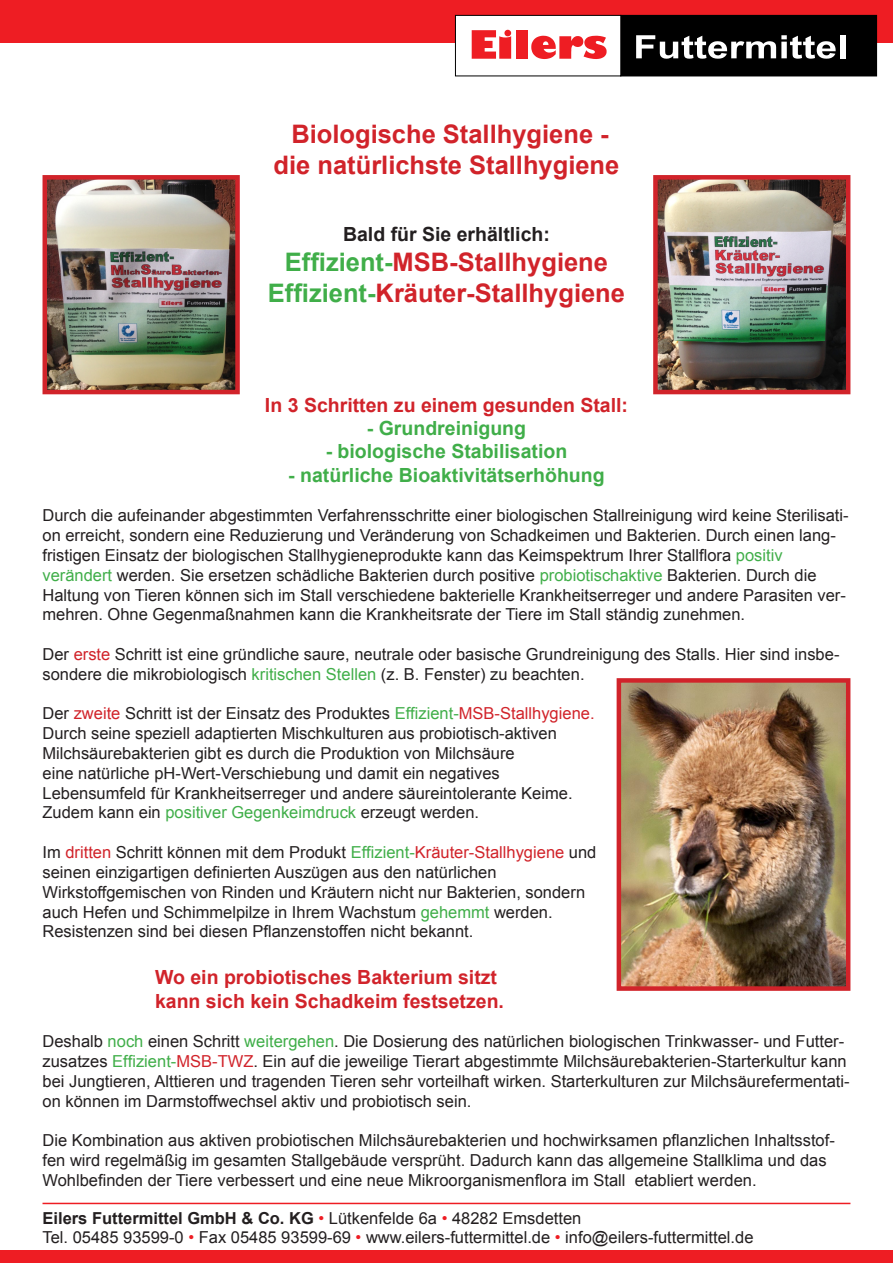
<style>
.page{position:relative;width:893px;height:1263px;background:#fff}
.page>*{position:absolute;margin:0;border:0;box-sizing:border-box;transform-origin:0 0}
.t1{font:700 25.5px "Arial";color:#d1232a}
.t2{font:700 19.5px "Arial";color:#d1232a}
.t3{font:700 19.5px "Arial";color:#40ae49}
.t4{font:700 19.5px "Arial";color:#231f20}
.t5{font:16.5px/19.8px "Arial";color:#231f20}
.t6{font:700 16.5px "Arial";color:#231f20}
.s1{color:#40ae49}
.s2{color:#d1232a}
.s3{font-weight:400;color:#ee1d23}
.s4{font-weight:400}
.s5{color:#ee1d23}
</style>
<div class="page">
<img style="left:616px;top:678px;width:235px;height:313px">
<div style="left:0;top:0;width:893px;height:43px;background:#ee1d23"></div>
<div style="left:620px;top:15px;width:257px;height:61px;background:#000"></div>
<div style="left:455px;top:15px;width:166px;height:61px;background:#fff;border:1px solid #000"></div>
<svg style="left:472px;top:30px;width:39px;height:29px"></svg>
<div style="left:516px;top:30px;width:11px;height:29px;background:#ee1d23"></div>
<svg style="left:531px;top:36px;width:76px;height:23px"></svg>
<svg style="left:636px;top:35px;width:200px;height:24px"></svg>
<div style="left:840px;top:35px;width:5px;height:23px;background:#fff"></div>
<div style="left:0;top:1250px;width:893px;height:13px;background:#ee1d23"></div>
<hr style="left:43px;top:1203px;width:807px;height:1px;background:#ee1d23">
<img style="left:658px;top:180px;width:187px;height:209px">
<div style="left:653px;top:175px;width:197px;height:219px;border:4px solid #d1232a"></div>
<img style="left:48px;top:180px;width:187px;height:209px">
<div style="left:43px;top:175px;width:197px;height:219px;border:4px solid #d1232a"></div>
<p class="t1" style="left:291px;top:117px;width:319px">Biologische Stallhygiene -</p>
<p class="t1" style="left:274px;top:148px;width:347px">die natürlichste Stallhygiene</p>
<p class="t4" style="left:343px;top:221px;width:208px">Bald für Sie erhältlich:</p>
<p class="t1" style="left:285px;top:245px;width:325px"><span class="s1">Effizient-</span>MSB-Stallhygiene</p>
<p class="t1" style="left:268px;top:276px;width:359px"><span class="s1">Effizient-</span>Kräuter-Stallhygiene</p>
<p class="t2" style="left:265px;top:392px;width:365px">In 3 Schritten zu einem gesunden Stall:</p>
<p class="t3" style="left:367px;top:415px;width:161px">- Grundreinigung</p>
<p class="t3" style="left:326px;top:439px;width:243px">- biologische Stabilisation</p>
<p class="t3" style="left:288px;top:462px;width:318px">- natürliche Bioaktivitätserhöhung</p>
<p class="t5" style="left:43px;top:506px;width:808px">Durch die aufeinander abgestimmten Verfahrensschritte einer biologischen Stallreinigung wird keine Sterilisati&shy;on erreicht, sondern eine Reduzierung und Veränderung von Schadkeimen und Bakterien. Durch einen lang&shy;fristigen Einsatz der biologischen Stallhygieneprodukte kann das Keimspektrum Ihrer Stallflora <span class="s1">positiv</span></p>
<p class="t5" style="left:43px;top:565px;width:805px"><span class="s1">verändert</span> werden. Sie ersetzen schädliche Bakterien durch positive <span class="s1">probiotischaktive</span> Bakterien. Durch die<br>Haltung von Tieren können sich im Stall verschiedene bakterielle Krankheitserreger und andere Parasiten ver&shy;mehren. Ohne Gegenmaßnahmen kann die Krankheitsrate der Tiere im Stall ständig zunehmen.</p>
<p class="t5" style="left:43px;top:644px;width:798px">Der <span class="s2">erste</span> Schritt ist eine gründliche saure, neutrale oder basische Grundreinigung des Stalls. Hier sind insbe&shy;sondere die mikrobiologisch <span class="s1">kritischen Stellen</span> (z. B. Fenster) zu beachten.</p>
<p class="t5" style="left:43px;top:704px;width:554px">Der <span class="s2">zweite</span> Schritt ist der Einsatz des Produktes <span class="s1">Effizient-</span><span class="s2">MSB-Stallhygiene.</span></p>
<p class="t5" style="left:43px;top:724px;width:516px">Durch seine speziell adaptierten Mischkulturen aus probiotisch-aktiven</p>
<p class="t5" style="left:43px;top:743px;width:474px">Milchsäurebakterien gibt es durch die Produktion von Milchsäure</p>
<p class="t5" style="left:43px;top:763px;width:459px">eine natürliche pH-Wert-Verschiebung und damit ein negatives</p>
<p class="t5" style="left:43px;top:783px;width:532px">Lebensumfeld für Krankheitserreger und andere säureintolerante Keime.</p>
<p class="t5" style="left:43px;top:803px;width:438px">Zudem kann ein <span class="s1">positiver Gegenkeimdruck</span> erzeugt werden.</p>
<p class="t5" style="left:43px;top:842px;width:555px">Im <span class="s2">dritten</span> Schritt können mit dem Produkt <span class="s1">Effizient-</span><span class="s2">Kräuter-Stallhygiene</span> und</p>
<p class="t5" style="left:43px;top:862px;width:456px">seinen einzigartigen definierten Auszügen aus den natürlichen</p>
<p class="t5" style="left:43px;top:882px;width:544px">Wirkstoffgemischen von Rinden und Kräutern nicht nur Bakterien, sondern</p>
<p class="t5" style="left:43px;top:902px;width:512px">auch Hefen und Schimmelpilze in Ihrem Wachstum <span class="s1">gehemmt</span> werden.</p>
<p class="t5" style="left:43px;top:922px;width:432px">Resistenzen sind bei diesen Pflanzenstoffen nicht bekannt.</p>
<p class="t2" style="left:155px;top:964px;width:344px">Wo ein probiotisches Bakterium sitzt</p>
<p class="t2" style="left:155px;top:988px;width:350px">kann sich kein Schadkeim festsetzen.</p>
<p class="t5" style="left:43px;top:1031px;width:809px">Deshalb <span class="s1">noch</span> einen Schritt <span class="s1">weitergehen</span>. Die Dosierung des natürlichen biologischen Trinkwasser- und Futter&shy;zusatzes <span class="s1">Effizient-</span><span class="s2">MSB-TWZ</span>. Ein auf die jeweilige Tierart abgestimmte Milchsäurebakterien-Starterkultur kann bei Jungtieren, Alttieren und tragenden Tieren sehr vorteilhaft wirken. Starterkulturen zur Milchsäurefermentati&shy;on können im Darmstoffwechsel aktiv und probiotisch sein.</p>
<p class="t5" style="left:43px;top:1130px;width:794px">Die Kombination aus aktiven probiotischen Milchsäurebakterien und hochwirksamen pflanzlichen Inhaltsstof&shy;fen wird regelmäßig im gesamten Stallgebäude versprüht. Dadurch kann das allgemeine Stallklima und das<br>Wohlbefinden der Tiere verbessert und eine neue Mikroorganismenflora im Stall etabliert werden.</p>
<p class="t6" style="left:43px;top:1207px;width:540px">Eilers Futtermittel GmbH &amp; Co. KG <span class="s3">•</span> <span class="s4">Lütkenfelde 6a</span> <span class="s3">•</span> <span class="s4">48282 Emsdetten</span></p>
<p class="t5" style="left:43px;top:1228px;width:712px">Tel. 05485 93599-0 <span class="s5">•</span> Fax 05485 93599-69 <span class="s5">•</span> www.eilers-futtermittel.de <span class="s5">•</span> info@eilers-futtermittel.de</p>
</div>
